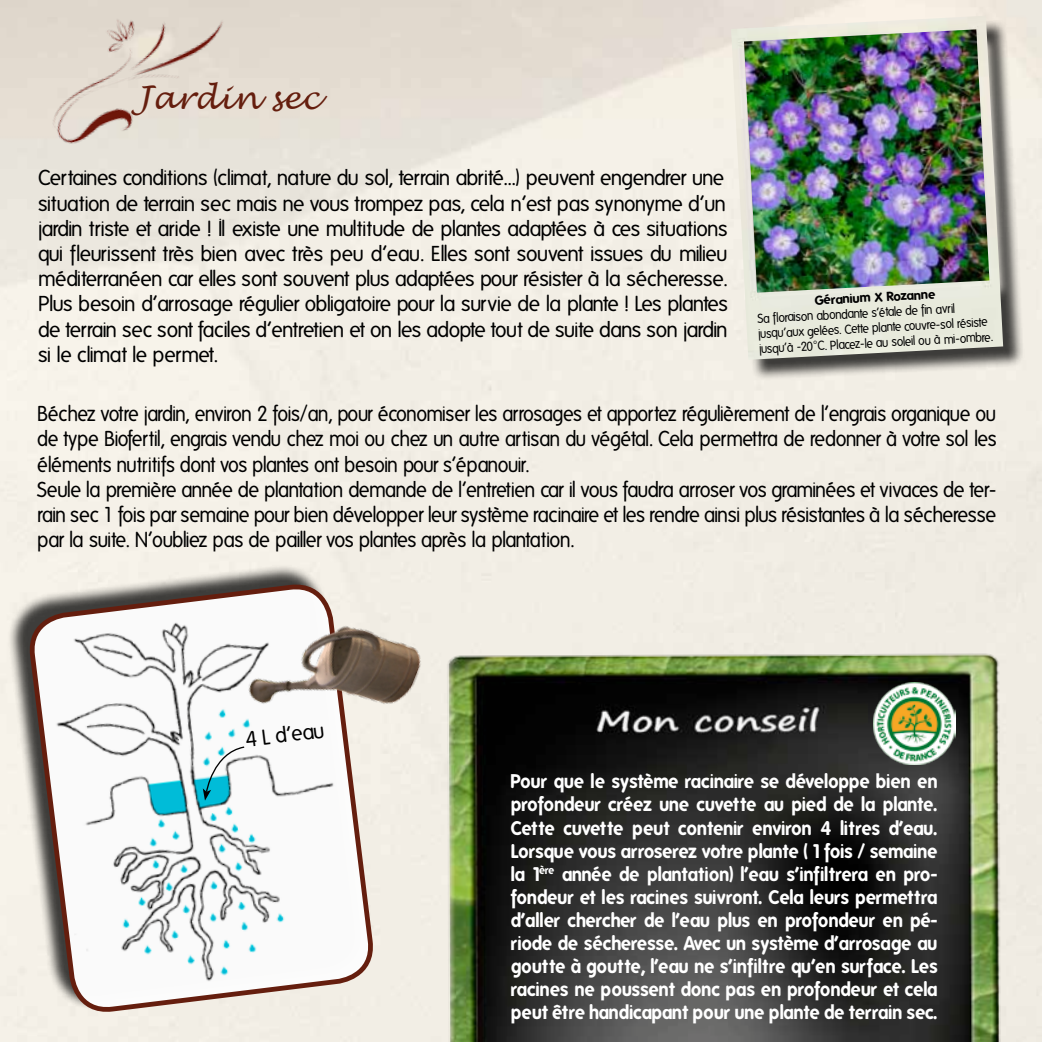
<style>
.page{position:relative;width:1042px;height:1042px;background:#fff}
.page>*{position:absolute;margin:0;border:0;box-sizing:border-box;transform-origin:0 0}
.t1{font:italic 31.5px "Lucida Handwriting";color:#651e0e}
.t2{font:21px/25.2px "Folks";letter-spacing:-.035em;color:#000;scale:.94 1}
.t3{font:21px/25.2px "Folks";letter-spacing:-.035em;color:#000}
.t4{font:700 19.25px/23.1px "Folks";color:#fff;text-align:justify;scale:.91 1}
.t5{font:12.6px/15.2px "Folks";color:#000;scale:.94 1}
.s1{font-weight:700}
</style>
<div class="page">
<div style="left:7px;top:564px;width:362px;height:446px;background:#000;opacity:.75"></div>
<svg style="left:28px;top:583px;width:346px;height:459px"></svg>
<svg style="left:203px;top:745px;width:43px;height:55px"></svg>
<img style="left:0;top:0;width:386px;height:195px">
<div style="left:734px;top:19px;width:291px;height:362px;background:#000;opacity:.75"></div>
<img style="left:731px;top:16px;width:272px;height:344px">
<img style="left:744px;top:29px;width:245px;height:264px">
<img style="left:425px;top:642px;width:599px;height:400px">
<img style="left:240px;top:590px;width:191px;height:168px">
<img style="left:873px;top:682px;width:82px;height:82px">
<p class="t1" style="left:135px;top:79px;width:185px">Jardin sec</p>
<p class="t3" style="left:38px;top:166px;width:691px">Certaines conditions (climat, nature du sol, terrain abrité…) peuvent engendrer une situation de terrain sec mais ne vous trompez pas, cela n’est pas synonyme d’un jardin triste et aride ! Il existe une multitude de plantes adaptées à ces situations qui fleurissent très bien avec très peu d’eau. Elles sont souvent issues du milieu méditerranéen car elles sont souvent plus adaptées pour résister à la sécheresse.<br>Plus besoin d’arrosage régulier obligatoire pour la survie de la plante ! Les plantes de terrain sec sont faciles d’entretien et on les adopte tout de suite dans son jardin si le climat le permet.</p>
<p class="t5" style="left:756px;top:296px;width:251px;text-indent:58px;rotate:-3deg"><span class="s1">Géranium X Rozanne<br></span>Sa floraison abondante s’étale de fin avril jusqu’aux gelées. Cette plante couvre-sol résiste jusqu’à -20°C. Placez-le au soleil ou à mi-ombre.</p>
<p class="t2" style="left:37px;top:401px;width:1022px">Béchez votre jardin, environ 2 fois/an, pour économiser les arrosages et apportez régulièrement de l’engrais organique ou de type Biofertil, engrais vendu chez moi ou chez un autre artisan du végétal. Cela permettra de redonner à votre sol les éléments nutritifs dont vos plantes ont besoin pour s’épanouir.<br>Seule la première année de plantation demande de l’entretien car il vous faudra arroser vos graminées et vivaces de ter&shy;rain sec 1 fois par semaine pour bien développer leur système racinaire et les rendre ainsi plus résistantes à la sécheresse par la suite. N’oubliez pas de pailler vos plantes après la plantation.</p>
<p class="t3" style="left:244px;top:727px;width:81px;rotate:-7deg">4 L d’eau</p>
<p class="t4" style="left:511px;top:770px;width:470px">Pour que le système racinaire se développe bien en profondeur créez une cuvette au pied de la plante.<br>Cette cuvette peut contenir environ 4 litres d’eau.<br>Lorsque vous arroserez votre plante ( 1 fois / semaine la 1<sup>ère</sup> année de plantation) l’eau s’infiltrera en pro&shy;fondeur et les racines suivront. Cela leurs permettra d’aller chercher de l’eau plus en profondeur en pé&shy;riode de sécheresse. Avec un système d’arrosage au goutte à goutte, l’eau ne s’infiltre qu’en surface. Les racines ne poussent donc pas en profondeur et cela peut être handicapant pour une plante de terrain sec.</p>
</div>
